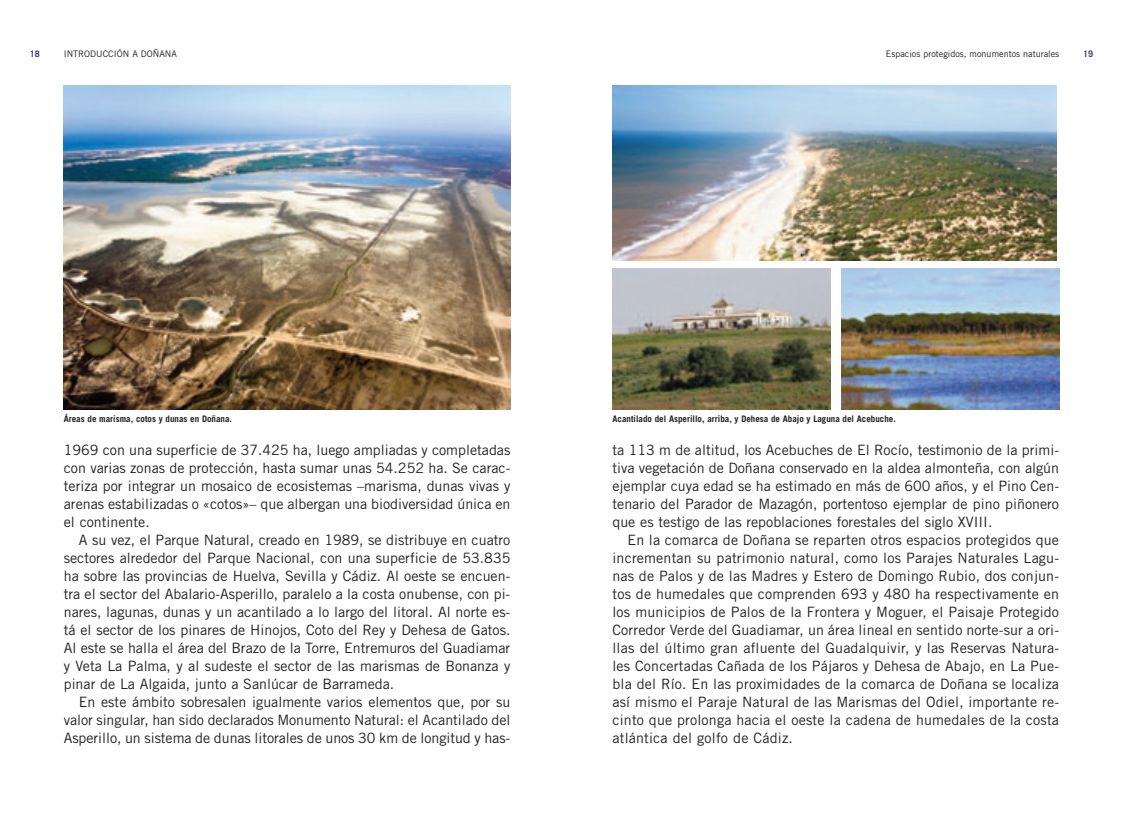
<style>
.page{position:relative;width:1123px;height:813px;background:#fff}
.page>*{position:absolute;margin:0;border:0;box-sizing:border-box;transform-origin:0 0}
.t1{font:14.25px/18px "Trade Gothic";color:#231f20;text-align:justify}
.t2{font:700 9px "Trade Gothic";color:#231f20}
.t3{font:9px "Trade Gothic";color:#231f20}
.t4{font:700 9px "Trade Gothic";color:#353b97}
</style>
<div class="page">
<img style="left:64px;top:85px;width:446px;height:324px">
<img style="left:612px;top:268px;width:218px;height:141px">
<img style="left:612px;top:85px;width:444px;height:175px">
<img style="left:841px;top:268px;width:218px;height:141px">
<p class="t4" style="left:30px;top:50px;width:12px">18</p>
<p class="t3" style="left:64px;top:50px;width:115px">INTRODUCCIÓN A DOÑANA</p>
<p class="t3" style="left:885px;top:50px;width:175px">Espacios protegidos, monumentos naturales</p>
<p class="t4" style="left:1083px;top:50px;width:12px">19</p>
<p class="t2" style="left:64px;top:415px;width:170px">Áreas de marisma, cotos y dunas en Doñana.</p>
<p class="t2" style="left:612px;top:415px;width:285px">Acantilado del Asperillo, arriba, y Dehesa de Abajo y Laguna del Acebuche.</p>
<p class="t1" style="left:64px;top:442px;width:448px">1969 con una superficie de 37.425 ha, luego ampliadas y completadas con varias zonas de protección, hasta sumar unas 54.252 ha. Se carac&shy;teriza por integrar un mosaico de ecosistemas –marisma, dunas vivas y arenas estabilizadas o «cotos»– que albergan una biodiversidad única en el continente.</p>
<p class="t1" style="left:64px;top:532px;width:448px;text-indent:15px">A su vez, el Parque Natural, creado en 1989, se distribuye en cuatro sectores alrededor del Parque Nacional, con una superficie de 53.835 ha sobre las provincias de Huelva, Sevilla y Cádiz. Al oeste se encuen&shy;tra el sector del Abalario-Asperillo, paralelo a la costa onubense, con pi&shy;nares, lagunas, dunas y un acantilado a lo largo del litoral. Al norte es&shy;tá el sector de los pinares de Hinojos, Coto del Rey y Dehesa de Gatos.<br>Al este se halla el área del Brazo de la Torre, Entremuros del Guadiamar y Veta La Palma, y al sudeste el sector de las marismas de Bonanza y pinar de La Algaida, junto a Sanlúcar de Barrameda.</p>
<p class="t1" style="left:64px;top:694px;width:448px;text-indent:15px">En este ámbito sobresalen igualmente varios elementos que, por su valor singular, han sido declarados Monumento Natural: el Acantilado del Asperillo, un sistema de dunas litorales de unos 30 km de longitud y has-</p>
<p class="t1" style="left:612px;top:442px;width:448px">ta 113 m de altitud, los Acebuches de El Rocío, testimonio de la primi&shy;tiva vegetación de Doñana conservado en la aldea almonteña, con algún ejemplar cuya edad se ha estimado en más de 600 años, y el Pino Cen&shy;tenario del Parador de Mazagón, portentoso ejemplar de pino piñonero que es testigo de las repoblaciones forestales del siglo XVIII.</p>
<p class="t1" style="left:612px;top:532px;width:448px;text-indent:15px">En la comarca de Doñana se reparten otros espacios protegidos que incrementan su patrimonio natural, como los Parajes Naturales Lagu&shy;nas de Palos y de las Madres y Estero de Domingo Rubio, dos conjun&shy;tos de humedales que comprenden 693 y 480 ha respectivamente en los municipios de Palos de la Frontera y Moguer, el Paisaje Protegido Corredor Verde del Guadiamar, un área lineal en sentido norte-sur a ori&shy;llas del último gran afluente del Guadalquivir, y las Reservas Natura&shy;les Concertadas Cañada de los Pájaros y Dehesa de Abajo, en La Pue&shy;bla del Río. En las proximidades de la comarca de Doñana se localiza así mismo el Paraje Natural de las Marismas del Odiel, importante re&shy;cinto que prolonga hacia el oeste la cadena de humedales de la costa atlántica del golfo de Cádiz.</p>
</div>
